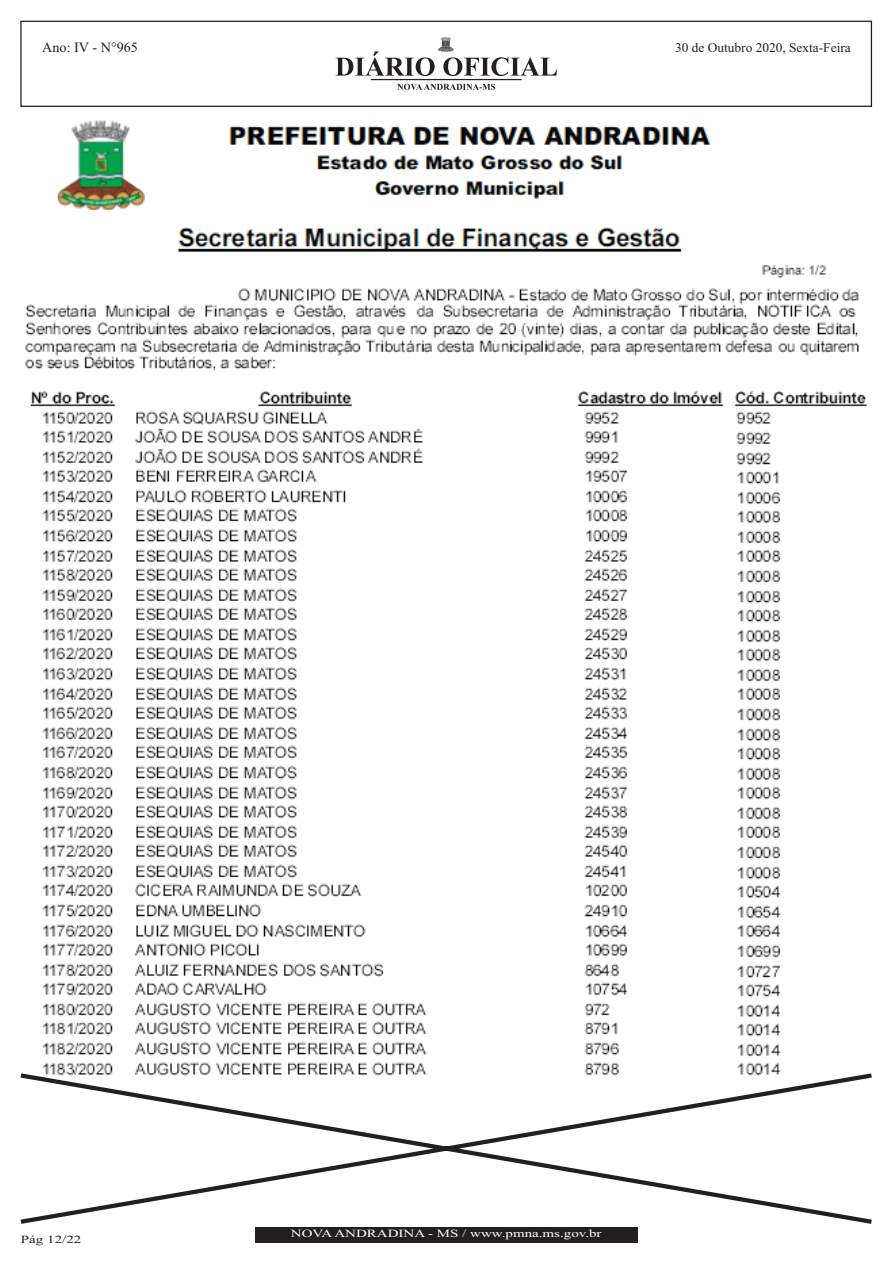
<style>
.page{position:relative;width:893px;height:1263px;background:#fff}
.page>*{position:absolute;margin:0;border:0;box-sizing:border-box;transform-origin:0 0}
.t1{font:14.25px "Times New Roman";color:#231f20}
.t2{font:13.35px "Times New Roman";color:#231f20}
.t3{font:10.95px "Times New Roman";color:#fff;scale:1.36 1}
.t4{font:10.95px "Times New Roman";color:#231f20;scale:1.36 1}
</style>
<div class="page">
<img style="left:25px;top:120px;width:842px;height:950px">
<div style="left:255px;top:1227px;width:382px;height:15px;background:#231f20"></div>
<svg style="left:20px;top:1070px;width:852px;height:154px"></svg>
<div style="left:20px;top:21px;width:852px;height:86px;border:1px solid #231f20"></div>
<svg style="left:335px;top:51px;width:222px;height:39px"></svg>
<img style="left:439px;top:38px;width:14px;height:13px">
<h1 class="t1" style="left:42px;top:42px;width:97px">Ano: IV - N°965</h1>
<p class="t2" style="left:675px;top:43px;width:177px">30 de Outubro 2020, Sexta-Feira</p>
<p class="t4" style="left:21px;top:1235px;width:46px">Pág 12/22</p>
<p class="t3" style="left:291px;top:1230px;width:230px">NOVAANDRADINA - MS / www.pmna.ms.gov.br</p>
</div>
